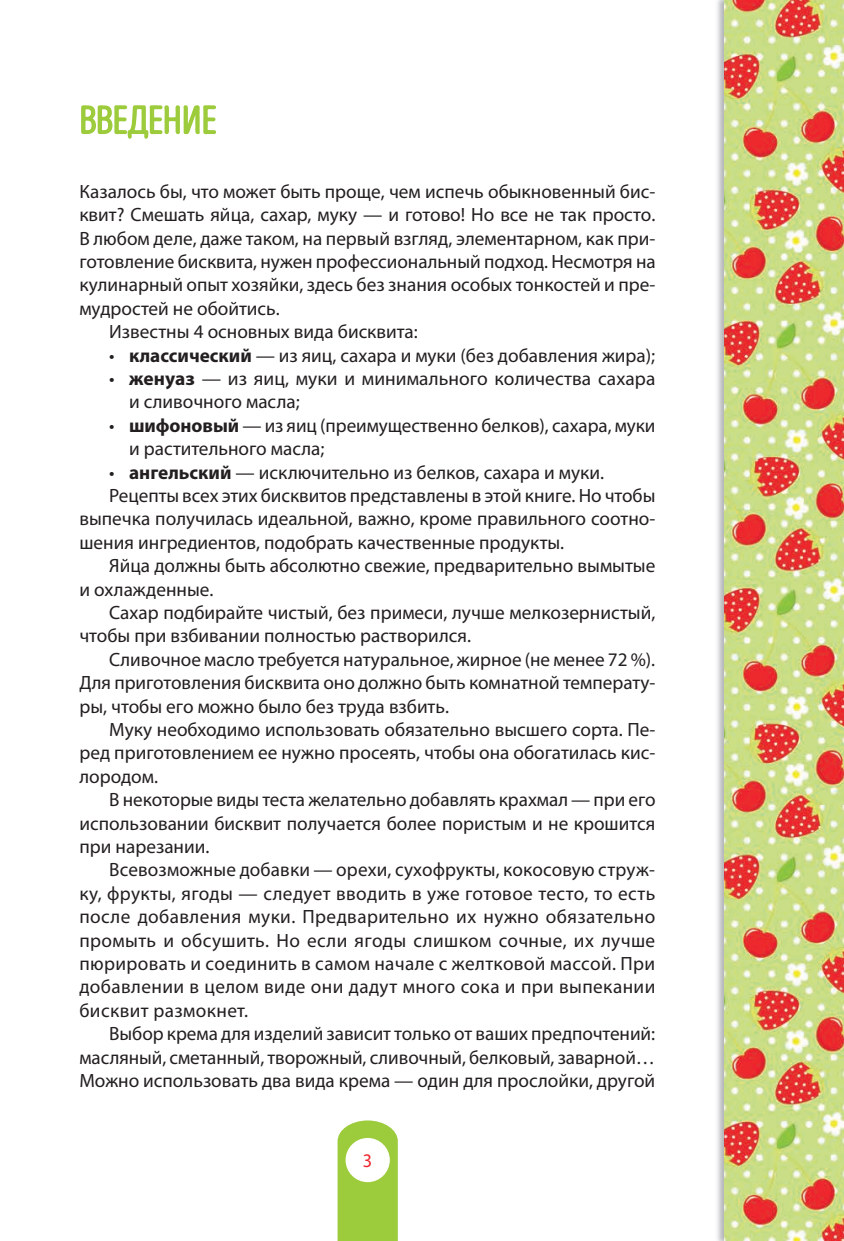
<style>
.page{position:relative;width:844px;height:1241px;background:#fff}
.page>*{position:absolute;margin:0;border:0;box-sizing:border-box;transform-origin:0 0}
.t1{font:38.5px "Intro Head R Base";color:#9ccb3b}
.t2{font:19.25px/23.4px "Myriad Pro";color:#231f20}
.t3{font:19.25px "Myriad Pro";letter-spacing:.02em;color:#231f20}
.t4{font:19.25px "Myriad Pro";color:#ee262d;scale:.95 1}
.s1{font-weight:700}
</style>
<div class="page">
<img style="left:717px;top:0;width:7px;height:1240px">
<img style="left:724px;top:0;width:119px;height:1240px">
<svg style="left:337px;top:1120px;width:60px;height:120px;background:#a3ce49"></svg>
<div style="left:345px;top:1137px;width:44px;height:44px;background:#fff;border-radius:50%"></div>
<svg style="left:81px;top:105px;width:135px;height:34px"></svg>
<h1 class="t1" style="left:80px;top:99px;width:139px">ВВЕДЕНИЕ</h1>
<p class="t2" style="left:79px;top:179px;width:577px">Казалось бы, что может быть проще, чем испечь обыкновенный бис-</p>
<p class="t2" style="left:79px;top:203px;width:577px">квит? Смешать яйца, сахар, муку — и готово! Но все не так просто.</p>
<p class="t2" style="left:79px;top:226px;width:577px">В любом деле, даже таком, на первый взгляд, элементарном, как при-</p>
<p class="t2" style="left:79px;top:249px;width:577px">готовление бисквита, нужен профессиональный подход. Несмотря на</p>
<p class="t2" style="left:79px;top:273px;width:577px">кулинарный опыт хозяйки, здесь без знания особых тонкостей и пре-</p>
<p class="t2" style="left:79px;top:296px;width:202px">мудростей не обойтись.</p>
<p class="t2" style="left:109px;top:320px;width:310px">Известны 4 основных вида бисквита:</p>
<p class="t2" style="left:109px;top:343px;width:547px">• <span class="s1">классический</span> — из яиц, сахара и муки (без добавления жира);</p>
<p class="t2" style="left:129px;top:366px;width:527px;text-indent:-20px">• <span class="s1">женуаз</span> — из яиц, муки и минимального количества сахара и сливочного масла;</p>
<p class="t2" style="left:129px;top:413px;width:528px;text-indent:-20px">• <span class="s1">шифоновый</span> — из яиц (преимущественно белков), сахара, муки и растительного масла;</p>
<p class="t2" style="left:109px;top:460px;width:496px">• <span class="s1">ангельский</span> — исключительно из белков, сахара и муки.</p>
<p class="t2" style="left:109px;top:483px;width:547px">Рецепты всех этих бисквитов представлены в этой книге. Но чтобы</p>
<p class="t2" style="left:79px;top:507px;width:577px">выпечка получилась идеальной, важно, кроме правильного соотно-</p>
<p class="t2" style="left:79px;top:530px;width:486px">шения ингредиентов, подобрать качественные продукты.</p>
<p class="t2" style="left:109px;top:553px;width:547px">Яйца должны быть абсолютно свежие, предварительно вымытые</p>
<p class="t2" style="left:79px;top:577px;width:136px">и охлажденные.</p>
<p class="t2" style="left:109px;top:600px;width:547px">Сахар подбирайте чистый, без примеси, лучше мелкозернистый,</p>
<p class="t2" style="left:79px;top:624px;width:393px">чтобы при взбивании полностью растворился.</p>
<p class="t2" style="left:109px;top:647px;width:547px">Сливочное масло требуется натуральное, жирное (не менее 72 %).</p>
<p class="t2" style="left:79px;top:670px;width:577px">Для приготовления бисквита оно должно быть комнатной температу-</p>
<p class="t2" style="left:79px;top:694px;width:371px">ры, чтобы его можно было без труда взбить.</p>
<p class="t2" style="left:109px;top:717px;width:547px">Муку необходимо использовать обязательно высшего сорта. Пе-</p>
<p class="t2" style="left:79px;top:740px;width:577px">ред приготовлением ее нужно просеять, чтобы она обогатилась кис-</p>
<p class="t2" style="left:79px;top:764px;width:80px">лородом.</p>
<p class="t2" style="left:109px;top:787px;width:547px">В некоторые виды теста желательно добавлять крахмал — при его</p>
<p class="t2" style="left:79px;top:811px;width:577px">использовании бисквит получается более пористым и не крошится</p>
<p class="t2" style="left:79px;top:834px;width:131px">при нарезании.</p>
<p class="t2" style="left:109px;top:857px;width:547px">Всевозможные добавки — орехи, сухофрукты, кокосовую струж-</p>
<p class="t3" style="left:79px;top:881px;width:577px">ку, фрукты, ягоды — следует вводить в уже готовое тесто, то есть</p>
<p class="t3" style="left:79px;top:904px;width:577px">после добавления муки. Предварительно их нужно обязательно</p>
<p class="t3" style="left:79px;top:928px;width:577px">промыть и обсушить. Но если ягоды слишком сочные, их лучше</p>
<p class="t3" style="left:79px;top:951px;width:577px">пюрировать и соединить в самом начале с желтковой массой. При</p>
<p class="t3" style="left:79px;top:974px;width:577px">добавлении в целом виде они дадут много сока и при выпекании</p>
<p class="t3" style="left:79px;top:998px;width:170px">бисквит размокнет.</p>
<p class="t2" style="left:109px;top:1021px;width:547px">Выбор крема для изделий зависит только от ваших предпочтений:</p>
<p class="t2" style="left:79px;top:1044px;width:577px">масляный, сметанный, творожный, сливочный, белковый, заварной…</p>
<p class="t2" style="left:79px;top:1068px;width:577px">Можно использовать два вида крема — один для прослойки, другой</p>
<p class="t4" style="left:363px;top:1148px;width:11px">3</p>
</div>
